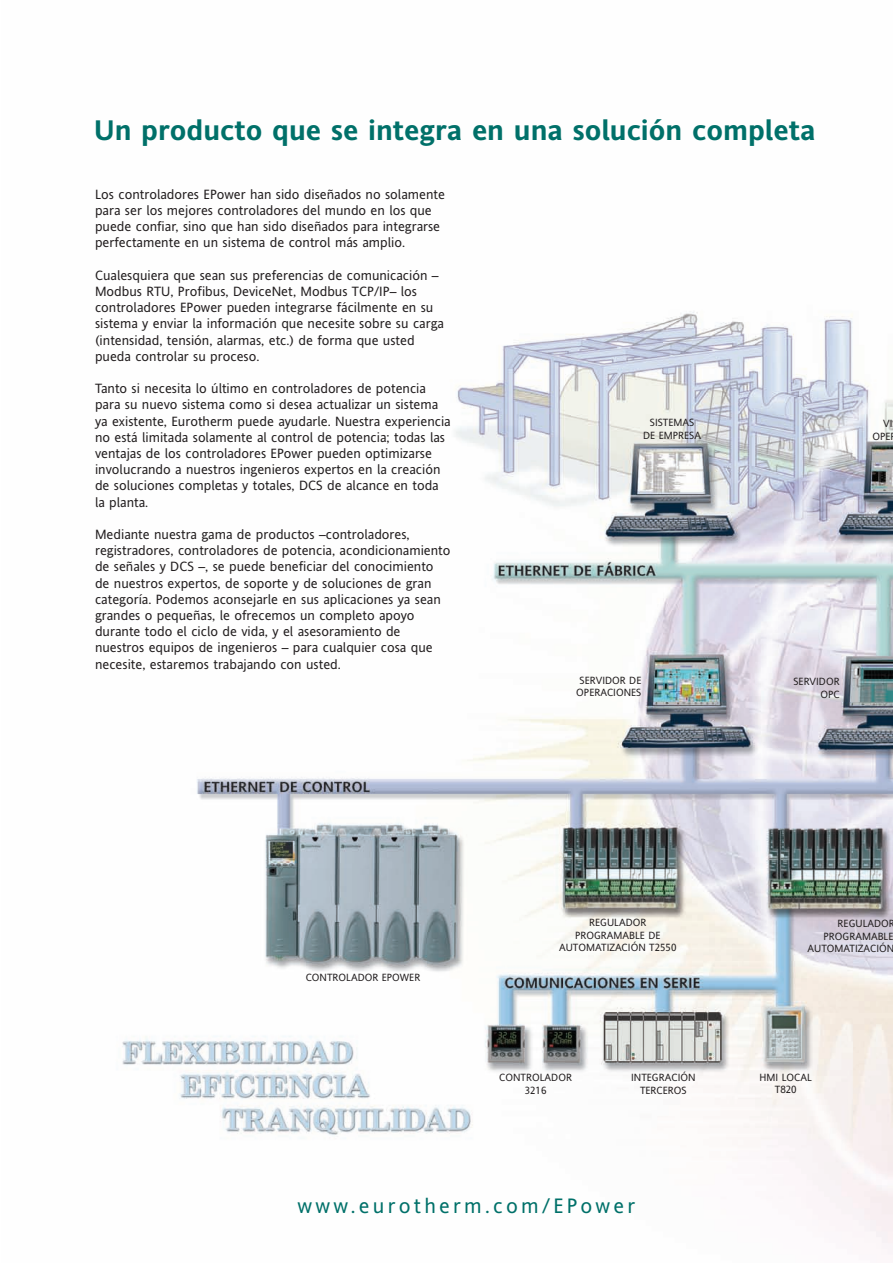
<style>
.page{position:relative;width:893px;height:1263px;background:#fff}
.page>*{position:absolute;margin:0;border:0;box-sizing:border-box;transform-origin:0 0}
.t1{font:700 28.5px "Invensys Andale";color:#007069}
.t2{font:21px "Invensys Andale";letter-spacing:.155em;color:#007069}
.t3{font:13.5px/16.2px "Invensys Andale";color:#231f20}
.t4{font:10.5px/12.6px "Invensys Andale";color:#231f20;text-align:center}
</style>
<div class="page">
<img style="left:122px;top:311px;width:771px;height:943px">
<h1 class="t1" style="left:94px;top:119px;width:723px">Un producto que se integra en una solución completa</h1>
<p class="t3" style="left:95px;top:187px;width:351px">Los controladores EPower han sido diseñados no solamente para ser los mejores controladores del mundo en los que puede confiar, sino que han sido diseñados para integrarse perfectamente en un sistema de control más amplio.</p>
<p class="t3" style="left:95px;top:268px;width:350px">Cualesquiera que sean sus preferencias de comunicación – Modbus RTU, Profibus, DeviceNet, Modbus TCP/IP– los controladores EPower pueden integrarse fácilmente en su sistema y enviar la información que necesite sobre su carga (intensidad, tensión, alarmas, etc.) de forma que usted pueda controlar su proceso.</p>
<p class="t3" style="left:95px;top:381px;width:357px">Tanto si necesita lo último en controladores de potencia para su nuevo sistema como si desea actualizar un sistema ya existente, Eurotherm puede ayudarle. Nuestra experiencia no está limitada solamente al control de potencia; todas las ventajas de los controladores EPower pueden optimizarse involucrando a nuestros ingenieros expertos en la creación de soluciones completas y totales, DCS de alcance en toda la planta.</p>
<p class="t3" style="left:95px;top:527px;width:357px">Mediante nuestra gama de productos –controladores, registradores, controladores de potencia, acondicionamiento de señales y DCS –, se puede beneficiar del conocimiento de nuestros expertos, de soporte y de soluciones de gran categoría. Podemos aconsejarle en sus aplicaciones ya sean grandes o pequeñas, le ofrecemos un completo apoyo durante todo el ciclo de vida, y el asesoramiento de nuestros equipos de ingenieros – para cualquier cosa que necesite, estaremos trabajando con usted.</p>
<p class="t4" style="left:643px;top:417px;width:59px">SISTEMAS<br>DE EMPRESA</p>
<p class="t4" style="left:872px;top:418px;width:22px;text-align:right">VI<br>OPE</p>
<p class="t4" style="left:576px;top:675px;width:67px">SERVIDOR DE<br>OPERACIONES</p>
<p class="t4" style="left:793px;top:676px;width:48px;text-align:right">SERVIDOR<br>OPC</p>
<p class="t4" style="left:306px;top:972px;width:116px">CONTROLADOR EPOWER</p>
<p class="t4" style="left:559px;top:917px;width:119px">REGULADOR<br>PROGRAMABLE DE<br>AUTOMATIZACIÓN T2550</p>
<p class="t4" style="left:807px;top:918px;width:89px;text-align:right">REGULADOR<br>PROGRAMABLE<br>AUTOMATIZACIÓN</p>
<p class="t4" style="left:499px;top:1072px;width:74px">CONTROLADOR<br>3216</p>
<p class="t4" style="left:631px;top:1072px;width:66px">INTEGRACIÓN<br>TERCEROS</p>
<p class="t4" style="left:760px;top:1072px;width:54px">HMI LOCAL<br>T820</p>
<h2 class="t2" style="left:298px;top:1198px;width:339px">www.eurotherm.com/EPower</h2>
</div>
